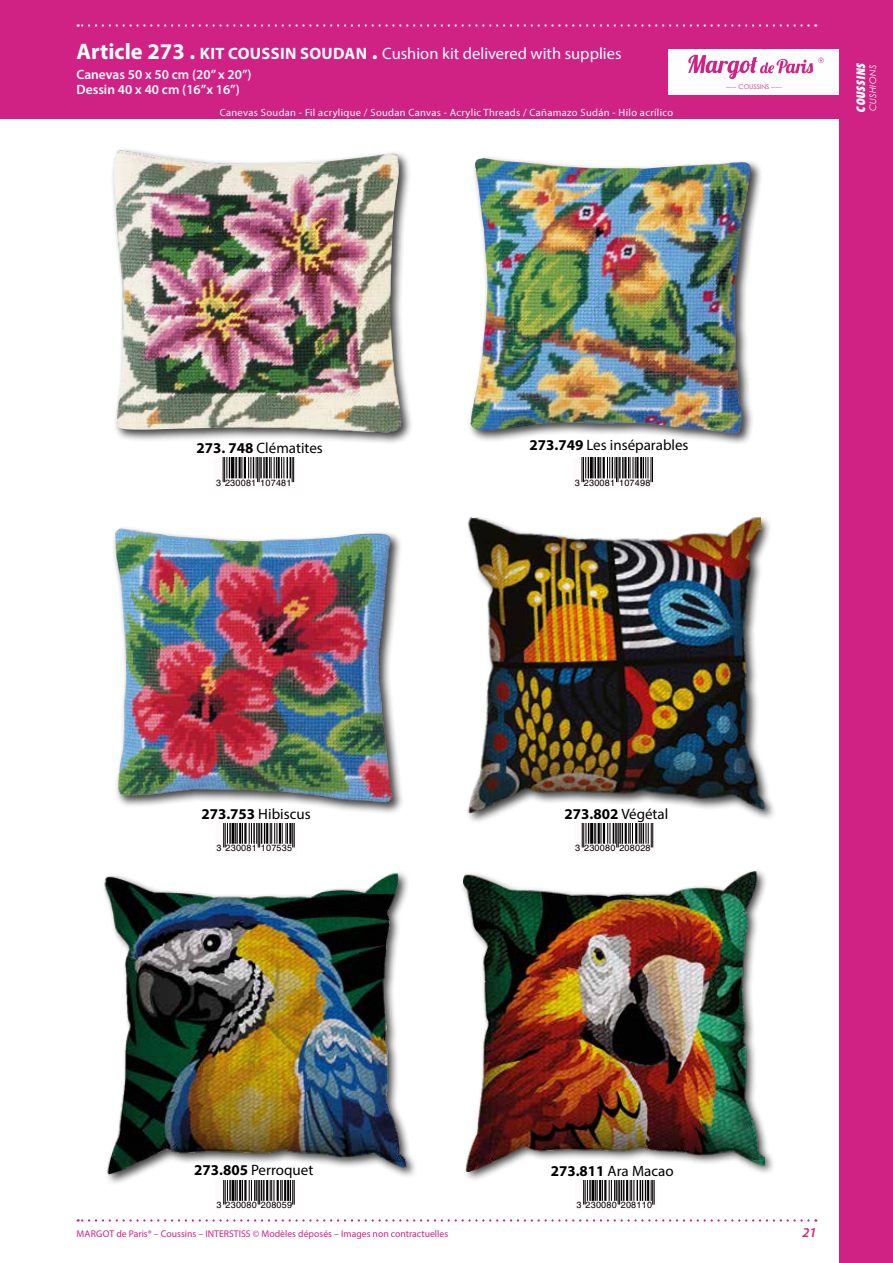
<style>
.page{position:relative;width:893px;height:1263px;background:#fff}
.page>*{position:absolute;margin:0;border:0;box-sizing:border-box;transform-origin:0 0}
.t1{font:16.5px "Myriad Pro";color:#fff}
.t2{font:15px "Myriad Pro";color:#000}
.t3{font:700 15px "Myriad Pro";color:#000}
.t4{font:600 13.5px/15px "Myriad Pro";color:#fff}
.t5{font:italic 600 13.5px "Myriad Pro";color:#d02185}
.t6{font:italic 800 condensed 11.25px "Futura Std";color:#fff}
.t7{font:10.5px "Myriad Pro";letter-spacing:.03em;color:#fff}
.t8{font:9.75px "Myriad Pro";color:#d02185}
.t9{font:9px "Helvetica";letter-spacing:.025em;color:#000}
.t10{font:italic 9px "Century Gothic";letter-spacing:.025em;color:#fff}
.t11{font:6.45px "Century Gothic";color:#d02185}
.s1{font-weight:700;font-size:22.5px}
.s2{font-weight:700}
.s3{font-weight:400}
</style>
<div class="page">
<div style="left:0;top:0;width:893px;height:119px;background:#d02185"></div>
<svg style="left:78px;top:1219px;width:730px;height:2px"></svg>
<svg style="left:78px;top:24px;width:730px;height:3px"></svg>
<div style="left:839px;top:0;width:54px;height:1263px;background:#d02185"></div>
<div style="left:669px;top:49px;width:170px;height:45px;background:#fefefe"></div>
<svg style="left:688px;top:55px;width:136px;height:24px"></svg>
<div style="left:110px;top:146px;width:303px;height:299px;background:#000;opacity:.75"></div>
<img style="left:113px;top:150px;width:291px;height:285px">
<div style="left:467px;top:154px;width:296px;height:292px;background:#000;opacity:.75"></div>
<img style="left:469px;top:158px;width:282px;height:277px">
<div style="left:112px;top:525px;width:292px;height:290px;background:#000;opacity:.75"></div>
<img style="left:114px;top:528px;width:282px;height:276px">
<img style="left:467px;top:517px;width:307px;height:305px">
<img style="left:104px;top:872px;width:306px;height:311px">
<img style="left:463px;top:871px;width:301px;height:300px">
<div style="left:214px;top:458px;width:82px;height:29px;background:#fefafc"></div>
<svg style="left:223px;top:458px;width:37px;height:24px"></svg>
<hr style="left:260px;top:458px;width:2px;height:20px;background:#000">
<hr style="left:263px;top:458px;width:2px;height:20px;background:#000">
<hr style="left:266px;top:458px;width:2px;height:20px;background:#000">
<svg style="left:269px;top:458px;width:25px;height:24px"></svg>
<div style="left:573px;top:458px;width:82px;height:29px;background:#fefafc"></div>
<svg style="left:582px;top:458px;width:19px;height:24px"></svg>
<hr style="left:603px;top:458px;width:2px;height:20px;background:#000">
<svg style="left:607px;top:458px;width:12px;height:24px"></svg>
<hr style="left:619px;top:458px;width:2px;height:20px;background:#000">
<hr style="left:622px;top:458px;width:2px;height:20px;background:#000">
<hr style="left:624px;top:458px;width:3px;height:20px;background:#000">
<svg style="left:628px;top:458px;width:8px;height:20px"></svg>
<hr style="left:636px;top:458px;width:3px;height:20px;background:#000">
<hr style="left:640px;top:458px;width:2px;height:20px;background:#000">
<svg style="left:643px;top:458px;width:10px;height:24px"></svg>
<div style="left:215px;top:823px;width:82px;height:30px;background:#fefafc"></div>
<svg style="left:223px;top:823px;width:5px;height:24px"></svg>
<hr style="left:229px;top:823px;width:2px;height:21px;background:#000">
<hr style="left:232px;top:823px;width:3px;height:21px;background:#000">
<svg style="left:235px;top:823px;width:8px;height:21px"></svg>
<hr style="left:244px;top:823px;width:3px;height:21px;background:#000">
<svg style="left:249px;top:823px;width:46px;height:24px"></svg>
<div style="left:574px;top:823px;width:81px;height:30px;background:#fefafc"></div>
<svg style="left:582px;top:823px;width:51px;height:24px"></svg>
<hr style="left:635px;top:823px;width:2px;height:21px;background:#000">
<svg style="left:639px;top:823px;width:14px;height:24px"></svg>
<svg style="left:215px;top:1180px;width:82px;height:25px"></svg>
<svg style="left:223px;top:1180px;width:5px;height:24px"></svg>
<hr style="left:229px;top:1180px;width:2px;height:21px;background:#000">
<hr style="left:232px;top:1180px;width:3px;height:21px;background:#000">
<svg style="left:235px;top:1180px;width:8px;height:21px"></svg>
<hr style="left:244px;top:1180px;width:3px;height:21px;background:#000">
<svg style="left:249px;top:1180px;width:13px;height:24px"></svg>
<hr style="left:263px;top:1180px;width:2px;height:21px;background:#000">
<hr style="left:266px;top:1180px;width:2px;height:21px;background:#000">
<svg style="left:270px;top:1180px;width:13px;height:21px"></svg>
<hr style="left:284px;top:1180px;width:2px;height:21px;background:#000">
<hr style="left:287px;top:1180px;width:2px;height:21px;background:#000">
<svg style="left:290px;top:1180px;width:5px;height:24px"></svg>
<svg style="left:583px;top:1180px;width:72px;height:25px"></svg>
<svg style="left:583px;top:1180px;width:5px;height:24px"></svg>
<hr style="left:589px;top:1180px;width:2px;height:21px;background:#000">
<hr style="left:592px;top:1180px;width:2px;height:21px;background:#000">
<svg style="left:595px;top:1180px;width:8px;height:21px"></svg>
<hr style="left:604px;top:1180px;width:2px;height:21px;background:#000">
<svg style="left:609px;top:1180px;width:15px;height:24px"></svg>
<hr style="left:626px;top:1180px;width:2px;height:21px;background:#000">
<svg style="left:630px;top:1180px;width:25px;height:24px"></svg>
<p class="t1" style="left:77px;top:44px;width:547px"><span class="s1">Article 273 .</span> <span class="s2">KIT COUSSIN SOUDAN</span> <span class="s1">.</span> Cushion kit delivered with supplies</p>
<p class="t4" style="left:77px;top:66px;width:177px">Canevas 50 x 50 cm (20’’ x 20’’)<br>Dessin 40 x 40 cm (16’’x 16’’)</p>
<p class="t7" style="left:220px;top:106px;width:455px">Canevas Soudan - Fil acrylique / Soudan Canvas - Acrylic Threads / Cañamazo Sudán - Hilo acrílico</p>
<p class="t11" style="left:726px;top:82px;width:57px">----- COUSSINS -----</p>
<p class="t6" style="left:854px;top:113px;width:51px;rotate:-90deg">COUSSINS</p>
<p class="t10" style="left:866px;top:111px;width:48px;rotate:-90deg">CUSHIONS</p>
<p class="t2" style="left:197px;top:439px;width:128px"><span class="s2">273. 748</span> Clématites</p>
<p class="t2" style="left:529px;top:436px;width:161px"><span class="s2">273.749</span> Les inséparables</p>
<p class="t9" style="left:216px;top:477px;width:77px">3 230081 107481</p>
<p class="t9" style="left:575px;top:477px;width:77px">3 230081 107498</p>
<p class="t2" style="left:201px;top:804px;width:111px"><span class="s2">273.753</span> Hibiscus</p>
<p class="t3" style="left:564px;top:804px;width:105px">273.802 <span class="s3">Végétal</span></p>
<p class="t9" style="left:217px;top:843px;width:77px">3 230081 107535</p>
<p class="t9" style="left:575px;top:843px;width:77px">3 230080 208028</p>
<p class="t2" style="left:194px;top:1161px;width:121px"><span class="s2">273.805</span> Perroquet</p>
<p class="t2" style="left:551px;top:1162px;width:124px"><span class="s2">273.811</span> Ara Macao</p>
<p class="t9" style="left:217px;top:1200px;width:77px">3 230080 208059</p>
<p class="t9" style="left:576px;top:1200px;width:77px">3 230080 208110</p>
<p class="t8" style="left:77px;top:1228px;width:373px">MARGOT de Paris® – Coussins – INTERSTISS © Modèles déposés – Images non contractuelles</p>
<p class="t5" style="left:802px;top:1224px;width:16px">21</p>
</div>
